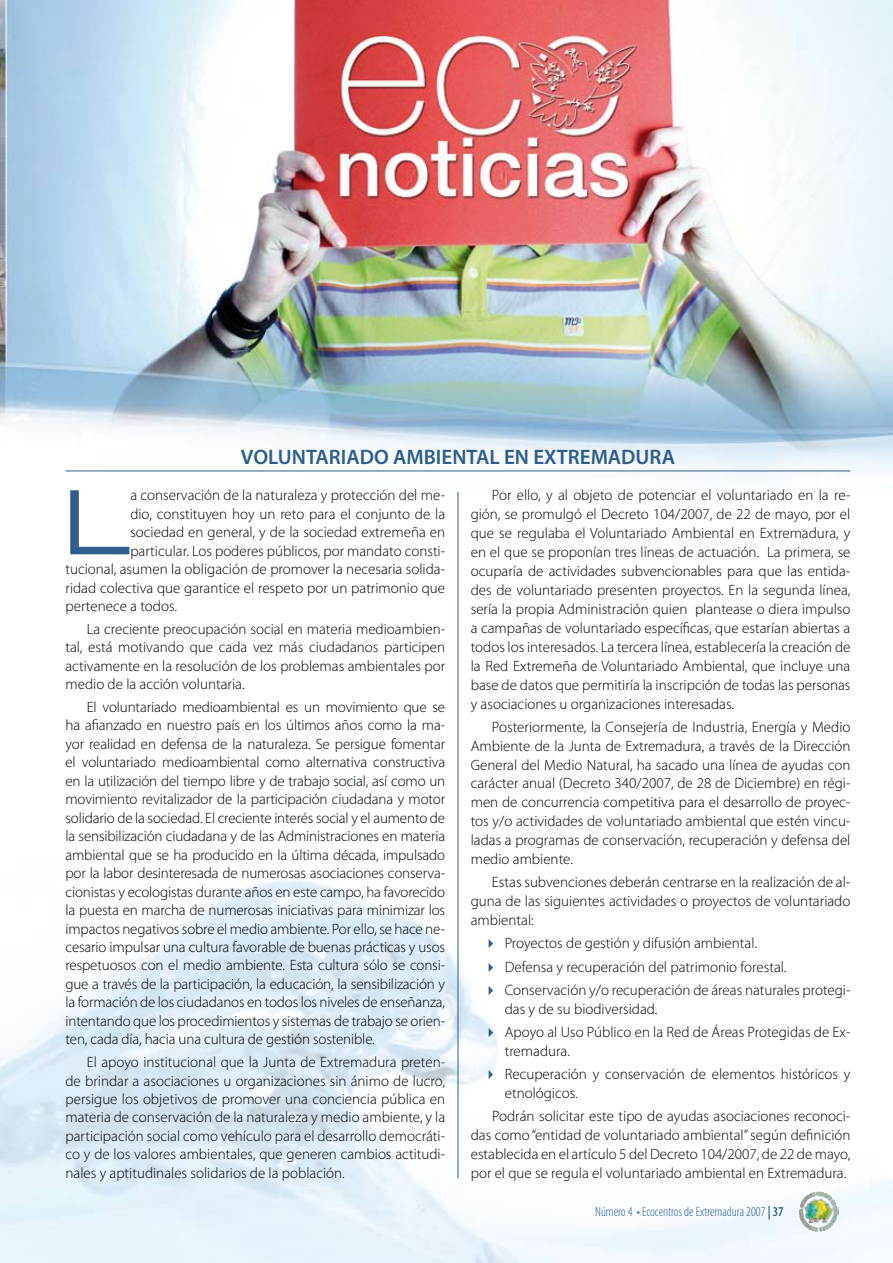
<style>
.page{position:relative;width:893px;height:1263px;background:#fff}
.page>*{position:absolute;margin:0;border:0;box-sizing:border-box;transform-origin:0 0}
.t1{font:96px "Microgramma D Medi Exte";color:#305d8c}
.t2{font:600 21px "Myriad Pro";color:#305d8c}
.t3{font:300 15px/18.5px "Myriad Pro";color:#000;text-align:justify}
.t4{font:300 condensed 13.5px "Myriad Pro";color:#305d8c}
.s1{color:#305d8c}
.s2{font-weight:600}
</style>
<div class="page">
<img style="left:796px;top:1191px;width:43px;height:41px">
<img style="left:0;top:0;width:893px;height:493px">
<hr style="left:65px;top:471px;width:785px;height:1px;background:#305d8c">
<hr style="left:458px;top:492px;width:1px;height:686px;background:#305d8c">
<h2 class="t2" style="left:241px;top:444px;width:436px">VOLUNTARIADO AMBIENTAL EN EXTREMADURA</h2>
<h1 class="t1" style="left:65px;top:461px;width:65px">L</h1>
<p class="t3" style="left:130px;top:486px;width:316px">a conservación de la naturaleza y protección del me-</p>
<p class="t3" style="left:130px;top:504px;width:316px">dio, constituyen hoy un reto para el conjunto de la</p>
<p class="t3" style="left:130px;top:523px;width:316px">sociedad en general, y de la sociedad extremeña en</p>
<p class="t3" style="left:130px;top:541px;width:316px">particular. Los poderes públicos, por mandato consti-</p>
<p class="t3" style="left:65px;top:560px;width:381px">tucional, asumen la obligación de promover la necesaria solida-</p>
<p class="t3" style="left:65px;top:578px;width:381px">ridad colectiva que garantice el respeto por un patrimonio que</p>
<p class="t3" style="left:65px;top:597px;width:113px">pertenece a todos.</p>
<p class="t3" style="left:65px;top:619px;width:381px;text-indent:21px">La creciente preocupación social en materia medioambien&shy;tal, está motivando que cada vez más ciudadanos participen activamente en la resolución de los problemas ambientales por medio de la acción voluntaria.</p>
<p class="t3" style="left:65px;top:697px;width:381px;text-indent:21px">El voluntariado medioambiental es un movimiento que se ha afianzado en nuestro país en los últimos años como la ma&shy;yor realidad en defensa de la naturaleza. Se persigue fomentar el voluntariado medioambiental como alternativa constructiva en la utilización del tiempo libre y de trabajo social, así como un movimiento revitalizador de la participación ciudadana y motor solidario de la sociedad. El creciente interés social y el aumento de la sensibilización ciudadana y de las Administraciones en materia ambiental que se ha producido en la última década, impulsado por la labor desinteresada de numerosas asociaciones conserva&shy;cionistas y ecologistas durante años en este campo, ha favorecido la puesta en marcha de numerosas iniciativas para minimizar los impactos negativos sobre el medio ambiente. Por ello, se hace ne&shy;cesario impulsar una cultura favorable de buenas prácticas y usos respetuosos con el medio ambiente. Esta cultura sólo se consi&shy;gue a través de la participación, la educación, la sensibilización y la formación de los ciudadanos en todos los niveles de enseñanza, intentando que los procedimientos y sistemas de trabajo se orien&shy;ten, cada día, hacia una cultura de gestión sostenible.</p>
<p class="t3" style="left:65px;top:1053px;width:381px;text-indent:21px">El apoyo institucional que la Junta de Extremadura preten&shy;de brindar a asociaciones u organizaciones sin ánimo de lucro, persigue los objetivos de promover una conciencia pública en materia de conservación de la naturaleza y medio ambiente, y la participación social como vehículo para el desarrollo democráti&shy;co y de los valores ambientales, que generen cambios actitudi&shy;nales y aptitudinales solidarios de la población.</p>
<p class="t3" style="left:471px;top:486px;width:381px;line-height:18.9px;text-indent:21px">Por ello, y al objeto de potenciar el voluntariado en la re&shy;gión, se promulgó el Decreto 104/2007, de 22 de mayo, por el que se regulaba el Voluntariado Ambiental en Extremadura, y en el que se proponían tres líneas de actuación. La primera, se ocuparía de actividades subvencionables para que las entida&shy;des de voluntariado presenten proyectos. En la segunda línea, sería la propia Administración quien plantease o diera impulso a campañas de voluntariado específicas, que estarían abiertas a todos los interesados. La tercera línea, establecería la creación de la Red Extremeña de Voluntariado Ambiental, que incluye una base de datos que permitiría la inscripción de todas las personas y asociaciones u organizaciones interesadas.</p>
<p class="t3" style="left:471px;top:717px;width:381px;line-height:18.9px;text-indent:21px">Posteriormente, la Consejería de Industria, Energía y Medio Ambiente de la Junta de Extremadura, a través de la Dirección General del Medio Natural, ha sacado una línea de ayudas con carácter anual (Decreto 340/2007, de 28 de Diciembre) en régi&shy;men de concurrencia competitiva para el desarrollo de proyec&shy;tos y/o actividades de voluntariado ambiental que estén vincu&shy;ladas a programas de conservación, recuperación y defensa del medio ambiente.</p>
<p class="t3" style="left:471px;top:873px;width:381px;line-height:18.9px;text-indent:21px">Estas subvenciones deberán centrarse en la realización de al&shy;guna de las siguientes actividades o proyectos de voluntariado ambiental:</p>
<p class="t3" style="left:483px;top:934px;width:275px"><span class="s1">✔</span> Proyectos de gestión y difusión ambiental.</p>
<p class="t3" style="left:483px;top:957px;width:304px"><span class="s1">✔</span> Defensa y recuperación del patrimonio forestal.</p>
<p class="t3" style="left:505px;top:980px;width:347px;line-height:18.9px;text-indent:-21px"><span class="s1">✔</span> Conservación y/o recuperación de áreas naturales protegi&shy;das y de su biodiversidad.</p>
<p class="t3" style="left:505px;top:1022px;width:347px;line-height:18.9px;text-indent:-21px"><span class="s1">✔</span> Apoyo al Uso Público en la Red de Áreas Protegidas de Ex&shy;tremadura.</p>
<p class="t3" style="left:505px;top:1064px;width:347px;line-height:18.9px;text-indent:-21px"><span class="s1">✔</span> Recuperación y conservación de elementos históricos y etnológicos.</p>
<p class="t3" style="left:471px;top:1106px;width:381px;line-height:18.9px;text-indent:21px">Podrán solicitar este tipo de ayudas asociaciones reconoci&shy;das como “entidad de voluntariado ambiental” según definición establecida en el artículo 5 del Decreto 104/2007, de 22 de mayo, por el que se regula el voluntariado ambiental en Extremadura.</p>
<p class="t4" style="left:595px;top:1203px;width:190px">Número 4 • Ecocentros de Extremadura 2007 <span class="s2">| 37</span></p>
</div>
